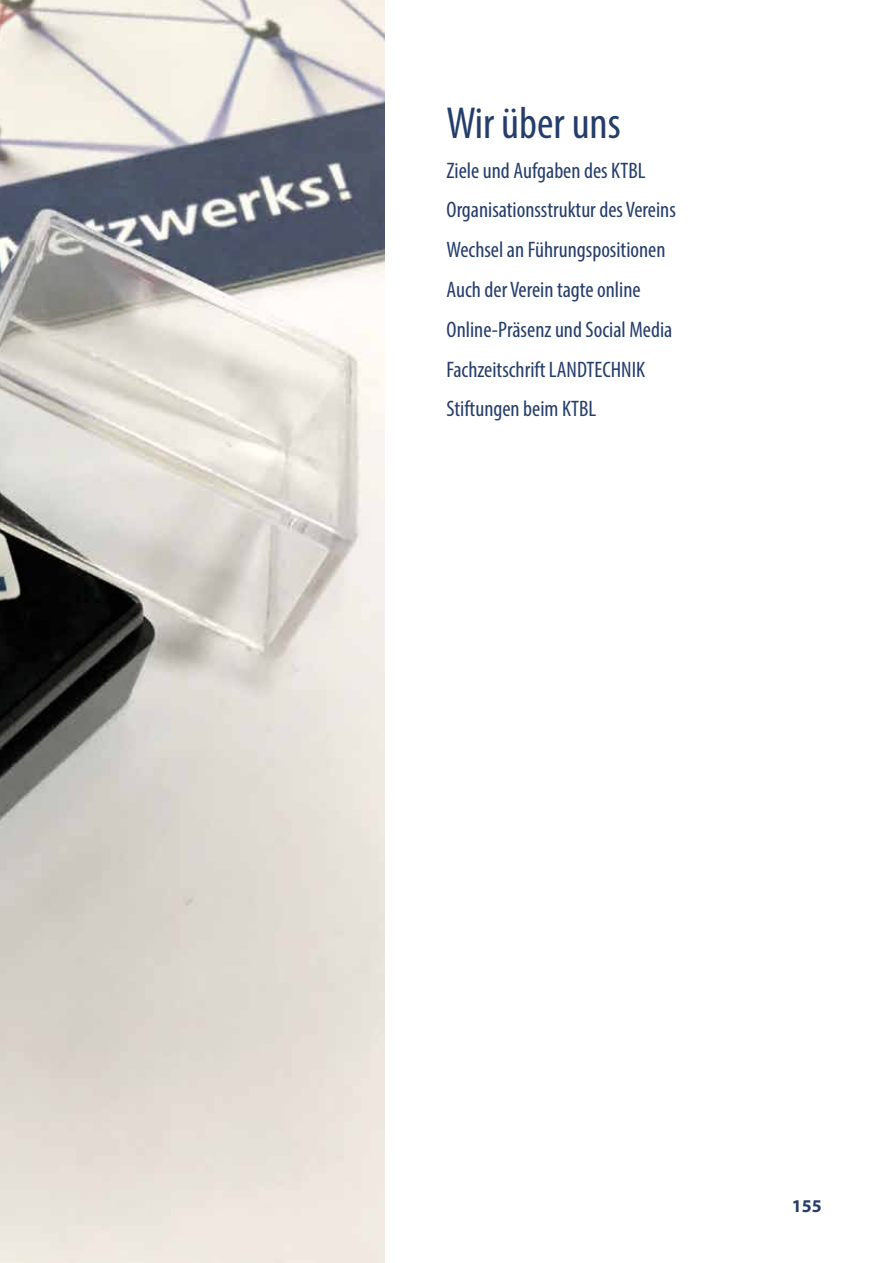
<style>
.page{position:relative;width:893px;height:1263px;background:#fff}
.page>*{position:absolute;margin:0;border:0;box-sizing:border-box;transform-origin:0 0}
.t1{font:condensed 45px "Myriad Pro";color:#253d6b}
.t2{font:condensed 22.5px/39.8px "Myriad Pro";color:#253d6b}
.t3{font:700 18px "Myriad Pro";color:#253d6b}
</style>
<div class="page">
<img style="left:0;top:0;width:385px;height:1263px">
<h1 class="t1" style="left:446px;top:96px;width:176px">Wir über uns</h1>
<p class="t2" style="left:446px;top:150px;width:231px">Ziele und Aufgaben des KTBL<br>Organisationsstruktur des Vereins<br>Wechsel an Führungspositionen<br>Auch der Verein tagte online<br>Online-Präsenz und Social Media<br>Fachzeitschrift LANDTECHNIK<br>Stiftungen beim KTBL</p>
<p class="t3" style="left:792px;top:1194px;width:31px">155</p>
</div>
